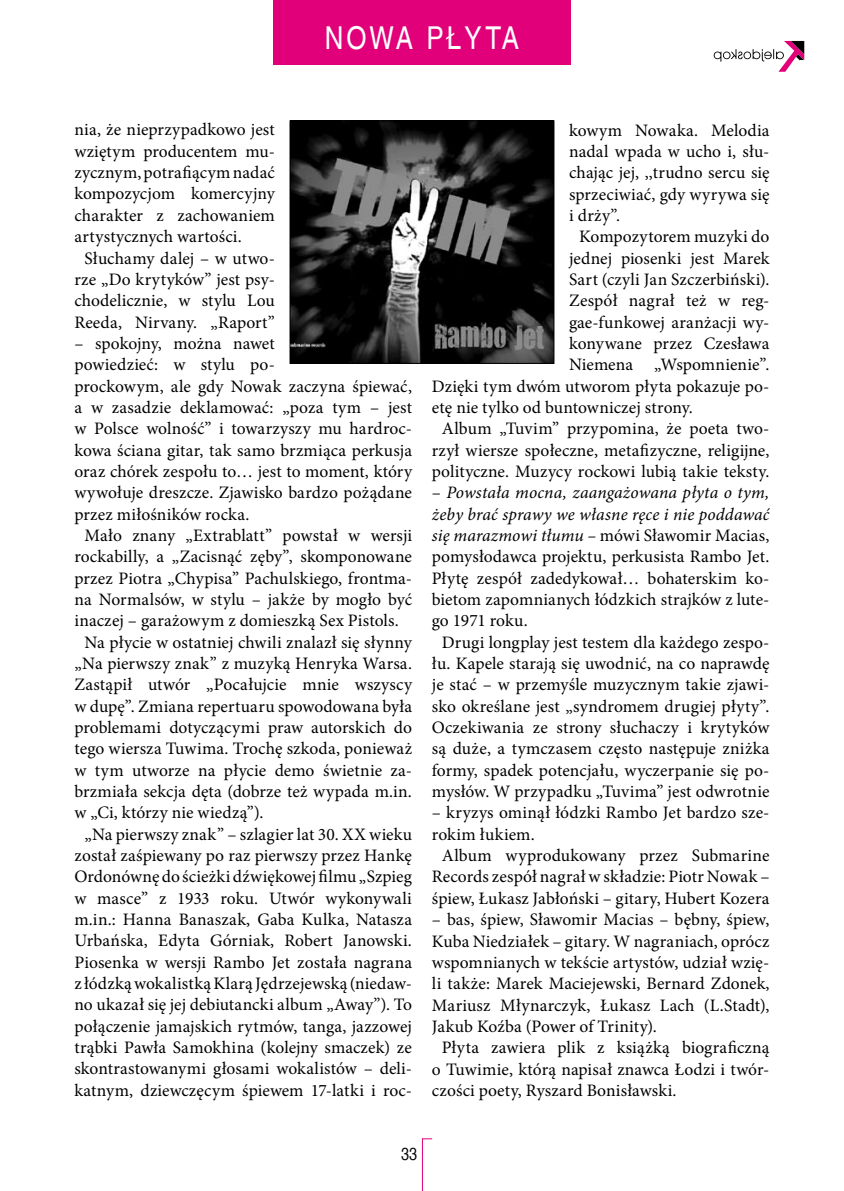
<style>
.page{position:relative;width:844px;height:1191px;background:#fff}
.page>*{position:absolute;margin:0;border:0;box-sizing:border-box;transform-origin:0 0}
.t1{font:31.5px "Nimbus San LCE Reg Con";letter-spacing:.1em;color:#fff}
.t2{font:17.5px "Minion Pro";letter-spacing:.005em;color:#000}
.t3{font:italic 17.5px "Minion Pro";letter-spacing:.005em;color:#000}
.t4{font:17.5px "Nimbus San LCE Reg Con";color:#000}
.s1{font-style:normal}
.s2{font-style:italic}
</style>
<div class="page">
<hr style="left:422px;top:1138px;width:1px;height:53px;background:#e2007a">
<svg style="left:713px;top:41px;width:91px;height:31px"></svg>
<div style="left:273px;top:0;width:297px;height:64px;background:#e2007a"></div>
<img style="left:292px;top:123px;width:260px;height:238px">
<div style="left:290px;top:121px;width:264px;height:242px;border:1px solid #000"></div>
<h1 class="t1" style="left:325px;top:19px;width:196px">NOWA PŁYTA</h1>
<p class="t2" style="left:74px;top:118px;width:202px">nia, że nieprzypadkowo jest</p>
<p class="t2" style="left:74px;top:139px;width:202px">wziętym producentem mu-</p>
<p class="t2" style="left:74px;top:161px;width:202px">zycznym, potrafiącym nadać</p>
<p class="t2" style="left:74px;top:182px;width:202px">kompozycjom komercyjny</p>
<p class="t2" style="left:74px;top:203px;width:202px">charakter z zachowaniem</p>
<p class="t2" style="left:74px;top:225px;width:169px">artystycznych wartości.</p>
<p class="t2" style="left:84px;top:246px;width:192px">Słuchamy dalej – w utwo-</p>
<p class="t2" style="left:74px;top:267px;width:202px">rze „Do krytyków” jest psy-</p>
<p class="t2" style="left:74px;top:289px;width:202px">chodelicznie, w stylu Lou</p>
<p class="t2" style="left:74px;top:310px;width:202px">Reeda, Nirvany. „Raport”</p>
<p class="t2" style="left:74px;top:331px;width:202px">– spokojny, można nawet</p>
<p class="t2" style="left:74px;top:353px;width:202px">powiedzieć: w stylu po-</p>
<p class="t2" style="left:74px;top:374px;width:339px">prockowym, ale gdy Nowak zaczyna śpiewać,</p>
<p class="t2" style="left:74px;top:395px;width:339px">a w zasadzie deklamować: „poza tym – jest</p>
<p class="t2" style="left:74px;top:417px;width:339px">w Polsce wolność” i towarzyszy mu hardroc-</p>
<p class="t2" style="left:74px;top:438px;width:339px">kowa ściana gitar, tak samo brzmiąca perkusja</p>
<p class="t2" style="left:74px;top:459px;width:339px">oraz chórek zespołu to… jest to moment, który</p>
<p class="t2" style="left:74px;top:481px;width:339px">wywołuje dreszcze. Zjawisko bardzo pożądane</p>
<p class="t2" style="left:74px;top:502px;width:176px">przez miłośników rocka.</p>
<p class="t2" style="left:84px;top:523px;width:329px">Mało znany „Extrablatt” powstał w wersji</p>
<p class="t2" style="left:74px;top:545px;width:339px">rockabilly, a „Zacisnąć zęby”, skomponowane</p>
<p class="t2" style="left:74px;top:566px;width:339px">przez Piotra „Chypisa” Pachulskiego, frontma-</p>
<p class="t2" style="left:74px;top:587px;width:339px">na Normalsów, w stylu – jakże by mogło być</p>
<p class="t2" style="left:74px;top:609px;width:326px">inaczej – garażowym z domieszką Sex Pistols.</p>
<p class="t2" style="left:84px;top:630px;width:329px">Na płycie w ostatniej chwili znalazł się słynny</p>
<p class="t2" style="left:74px;top:651px;width:339px">„Na pierwszy znak” z muzyką Henryka Warsa.</p>
<p class="t2" style="left:74px;top:673px;width:339px">Zastąpił utwór „Pocałujcie mnie wszyscy</p>
<p class="t2" style="left:74px;top:694px;width:339px">w dupę”. Zmiana repertuaru spowodowana była</p>
<p class="t2" style="left:74px;top:715px;width:339px">problemami dotyczącymi praw autorskich do</p>
<p class="t2" style="left:74px;top:737px;width:339px">tego wiersza Tuwima. Trochę szkoda, ponieważ</p>
<p class="t2" style="left:74px;top:758px;width:339px">w tym utworze na płycie demo świetnie za-</p>
<p class="t2" style="left:74px;top:779px;width:339px">brzmiała sekcja dęta (dobrze też wypada m.in.</p>
<p class="t2" style="left:74px;top:801px;width:190px">w „Ci, którzy nie wiedzą”).</p>
<p class="t2" style="left:84px;top:822px;width:329px">„Na pierwszy znak” – szlagier lat 30. XX wieku</p>
<p class="t2" style="left:74px;top:843px;width:339px">został zaśpiewany po raz pierwszy przez Hankę</p>
<p class="t2" style="left:74px;top:865px;width:339px">Ordonównę do ścieżki dźwiękowej filmu „Szpieg</p>
<p class="t2" style="left:74px;top:886px;width:339px">w masce” z 1933 roku. Utwór wykonywali</p>
<p class="t2" style="left:74px;top:907px;width:339px">m.in.: Hanna Banaszak, Gaba Kulka, Natasza</p>
<p class="t2" style="left:74px;top:929px;width:339px">Urbańska, Edyta Górniak, Robert Janowski.</p>
<p class="t2" style="left:74px;top:950px;width:339px">Piosenka w wersji Rambo Jet została nagrana</p>
<p class="t2" style="left:74px;top:971px;width:339px">z łódzką wokalistką Klarą Jędrzejewską (niedaw-</p>
<p class="t2" style="left:74px;top:993px;width:339px">no ukazał się jej debiutancki album „Away”). To</p>
<p class="t2" style="left:74px;top:1014px;width:339px">połączenie jamajskich rytmów, tanga, jazzowej</p>
<p class="t2" style="left:74px;top:1035px;width:339px">trąbki Pawła Samokhina (kolejny smaczek) ze</p>
<p class="t2" style="left:74px;top:1057px;width:339px">skontrastowanymi głosami wokalistów – deli-</p>
<p class="t2" style="left:74px;top:1078px;width:339px">katnym, dziewczęcym śpiewem 17-latki i roc-</p>
<p class="t2" style="left:569px;top:118px;width:202px">kowym Nowaka. Melodia</p>
<p class="t2" style="left:569px;top:140px;width:202px">nadal wpada w ucho i, słu-</p>
<p class="t2" style="left:569px;top:161px;width:202px">chając jej, ,,trudno sercu się</p>
<p class="t2" style="left:569px;top:182px;width:202px">sprzeciwiać, gdy wyrywa się</p>
<p class="t2" style="left:569px;top:204px;width:53px">i drży”.</p>
<p class="t2" style="left:579px;top:225px;width:192px">Kompozytorem muzyki do</p>
<p class="t2" style="left:569px;top:246px;width:202px">jednej piosenki jest Marek</p>
<p class="t2" style="left:569px;top:268px;width:202px">Sart (czyli Jan Szczerbiński).</p>
<p class="t2" style="left:569px;top:289px;width:202px">Zespół nagrał też w reg-</p>
<p class="t2" style="left:569px;top:310px;width:202px">gae-funkowej aranżacji wy-</p>
<p class="t2" style="left:569px;top:332px;width:202px">konywane przez Czesława</p>
<p class="t2" style="left:569px;top:353px;width:202px">Niemena „Wspomnienie”.</p>
<p class="t2" style="left:432px;top:374px;width:339px">Dzięki tym dwóm utworom płyta pokazuje po-</p>
<p class="t2" style="left:432px;top:396px;width:262px">etę nie tylko od buntowniczej strony.</p>
<p class="t2" style="left:441px;top:417px;width:329px">Album „Tuvim” przypomina, że poeta two-</p>
<p class="t2" style="left:432px;top:438px;width:339px">rzył wiersze społeczne, metafizyczne, religijne,</p>
<p class="t2" style="left:432px;top:460px;width:339px">polityczne. Muzycy rockowi lubią takie teksty.</p>
<p class="t3" style="left:432px;top:481px;width:339px"><span class="s1">–</span> Powstała mocna, zaangażowana płyta o tym,</p>
<p class="t3" style="left:432px;top:502px;width:339px">żeby brać sprawy we własne ręce i nie poddawać</p>
<p class="t2" style="left:432px;top:524px;width:339px"><span class="s2">się marazmowi tłumu –</span> mówi Sławomir Macias,</p>
<p class="t2" style="left:432px;top:545px;width:339px">pomysłodawca projektu, perkusista Rambo Jet.</p>
<p class="t2" style="left:432px;top:566px;width:339px">Płytę zespół zadedykował… bohaterskim ko-</p>
<p class="t2" style="left:432px;top:588px;width:339px">bietom zapomnianych łódzkich strajków z lute-</p>
<p class="t2" style="left:432px;top:609px;width:97px">go 1971 roku.</p>
<p class="t2" style="left:441px;top:630px;width:329px">Drugi longplay jest testem dla każdego zespo-</p>
<p class="t2" style="left:432px;top:652px;width:339px">łu. Kapele starają się uwodnić, na co naprawdę</p>
<p class="t2" style="left:432px;top:673px;width:339px">je stać – w przemyśle muzycznym takie zjawi-</p>
<p class="t2" style="left:432px;top:694px;width:339px">sko określane jest „syndromem drugiej płyty”.</p>
<p class="t2" style="left:432px;top:716px;width:339px">Oczekiwania ze strony słuchaczy i krytyków</p>
<p class="t2" style="left:432px;top:737px;width:339px">są duże, a tymczasem często następuje zniżka</p>
<p class="t2" style="left:432px;top:758px;width:339px">formy, spadek potencjału, wyczerpanie się po-</p>
<p class="t2" style="left:432px;top:780px;width:339px">mysłów. W przypadku „Tuvima” jest odwrotnie</p>
<p class="t2" style="left:432px;top:801px;width:339px">– kryzys ominął łódzki Rambo Jet bardzo sze-</p>
<p class="t2" style="left:432px;top:822px;width:104px">rokim łukiem.</p>
<p class="t2" style="left:441px;top:844px;width:329px">Album wyprodukowany przez Submarine</p>
<p class="t2" style="left:432px;top:865px;width:339px">Records zespół nagrał w składzie: Piotr Nowak –</p>
<p class="t2" style="left:432px;top:886px;width:339px">śpiew, Łukasz Jabłoński – gitary, Hubert Kozera</p>
<p class="t2" style="left:432px;top:908px;width:339px">– bas, śpiew, Sławomir Macias – bębny, śpiew,</p>
<p class="t2" style="left:432px;top:929px;width:339px">Kuba Niedziałek – gitary. W nagraniach, oprócz</p>
<p class="t2" style="left:432px;top:950px;width:339px">wspomnianych w tekście artystów, udział wzię-</p>
<p class="t2" style="left:432px;top:972px;width:339px">li także: Marek Maciejewski, Bernard Zdonek,</p>
<p class="t2" style="left:432px;top:993px;width:339px">Mariusz Młynarczyk, Łukasz Lach (L.Stadt),</p>
<p class="t2" style="left:432px;top:1014px;width:226px">Jakub Koźba (Power of Trinity).</p>
<p class="t2" style="left:441px;top:1036px;width:329px">Płyta zawiera plik z książką biograficzną</p>
<p class="t2" style="left:432px;top:1057px;width:339px">o Tuwimie, którą napisał znawca Łodzi i twór-</p>
<p class="t2" style="left:432px;top:1078px;width:246px">czości poety, Ryszard Bonisławski.</p>
<p class="t4" style="left:401px;top:1143px;width:17px">33</p>
</div>
